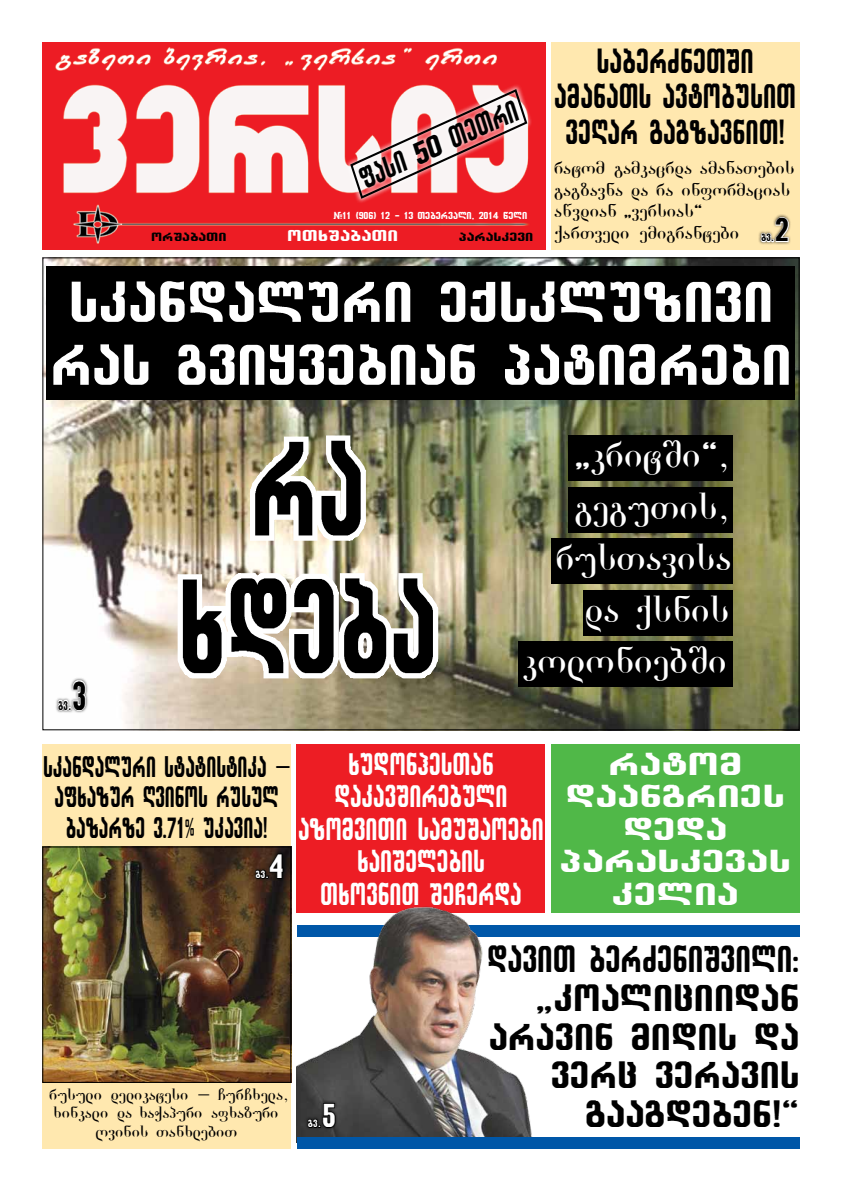
<style>
.page{position:relative;width:842px;height:1191px;background:#fff}
.page>*{position:absolute;margin:0;border:0;box-sizing:border-box;transform-origin:0 0}
.t1{font:137.6px/137.6px "GEO Balav Mtavr";color:#000;text-align:center;scale:.69 1}
.t2{font:58.7px/62.9px "GEO Balav Mtavr";color:#fff;text-align:center}
.t3{font:38.8px/38.8px "GEO Balav Mtavr";color:#000;text-align:right;scale:.78 1}
.t4{font:35.8px/51.5px "GEO Bodoni";color:#fff;text-align:right}
.t5{font:35.5px/35.5px "GEO Balav Mtavr";color:#000;text-align:center;scale:.72 1}
.t6{font:34.4px "Sakar Mtavr";color:#000;scale:.84 1}
.t7{font:32.4px/32.4px "GEO Balav Mtavr";color:#fff;text-align:center;scale:.71 1}
.t8{font:32.4px/32.4px "GEO Balav Mtavr";color:#fff;text-align:center;scale:1.37 1}
.t9{font:31.4px "GEO Balav Mtavr";color:#000;scale:.71 1}
.t10{font:30.4px/30.4px "GEO Balav Mtavr";color:#000;text-align:center;scale:.63 1}
.t11{font:28.5px "Sakar Mtavr";color:#fff}
.t12{font:28.5px "Sakar Mtavr";color:#000}
.t13{font:17.9px/21.5px "GEO Bodoni";color:#000}
.t14{font:16.1px "GEO Balav Mtavr";color:#fff;scale:1.28 1}
.t15{font:15.6px/18.8px "GEO Bodoni";color:#000;text-align:center}
.t16{font:12.2px "GEO Balav Mtavr";color:#000;scale:1.28 1}
.t17{font:10.8px "Sakar Mtavr";color:#000;scale:.84 1}
.t18{font:10.2px "Balav Mtavr";color:#fff}
.t19{font:9px "Sakar Mtavr";color:#fff}
.t20{font:9px "Sakar Mtavr";color:#000}
.s1{font-family:"GEO Balav Mtavr"}
</style>
<div class="page">
<div style="left:297px;top:744px;width:248px;height:169px;background:#ed1d24"></div>
<div style="left:42px;top:744px;width:249px;height:404px;background:#ffe8af"></div>
<div style="left:551px;top:744px;width:248px;height:169px;background:#50b848"></div>
<div style="left:551px;top:42px;width:248px;height:207px;background:#ffe8af"></div>
<img style="left:42px;top:42px;width:503px;height:207px">
<div style="left:345px;top:84px;width:187px;height:120px;background:#fff;opacity:.75"></div>
<svg style="left:349px;top:88px;width:180px;height:112px"></svg>
<img style="left:44px;top:259px;width:753px;height:469px">
<div style="left:47px;top:266px;width:748px;height:134px;background:#000"></div>
<svg style="left:245px;top:430px;width:126px;height:116px"></svg>
<svg style="left:168px;top:568px;width:275px;height:115px"></svg>
<div style="left:568px;top:435px;width:164px;height:45px;background:#000"></div>
<div style="left:568px;top:487px;width:164px;height:45px;background:#000"></div>
<div style="left:551px;top:538px;width:181px;height:46px;background:#000"></div>
<div style="left:583px;top:590px;width:149px;height:45px;background:#000"></div>
<div style="left:518px;top:641px;width:214px;height:46px;background:#000"></div>
<div style="left:297px;top:925px;width:502px;height:11px;background:#0057a8"></div>
<img style="left:297px;top:906px;width:248px;height:231px">
<div style="left:297px;top:1137px;width:502px;height:11px;background:#0057a8"></div>
<img style="left:44px;top:848px;width:245px;height:232px">
<div style="left:42px;top:846px;width:249px;height:236px;border:1px solid #000"></div>
<div style="left:758px;top:214px;width:33px;height:31px;background:#000;opacity:.75"></div>
<svg style="left:760px;top:216px;width:29px;height:34px"></svg>
<div style="left:252px;top:850px;width:34px;height:31px;background:#000;opacity:.75"></div>
<svg style="left:254px;top:852px;width:30px;height:37px"></svg>
<div style="left:305px;top:1099px;width:33px;height:31px;background:#000;opacity:.75"></div>
<svg style="left:307px;top:1102px;width:29px;height:35px"></svg>
<div style="left:55px;top:677px;width:34px;height:36px;background:#000;opacity:.75"></div>
<svg style="left:57px;top:679px;width:30px;height:45px"></svg>
<h3 class="t9" style="left:352px;top:163px;width:244px;rotate:-24deg">FASI 50 TETRI</h3>
<p class="t18" style="left:333px;top:209px;width:195px">#11 (906) 12 - 13 TEBERVALI, 2014 WELI</p>
<p class="t16" style="left:151px;top:229px;width:61px">ORSABATI</p>
<p class="t14" style="left:287px;top:226px;width:88px">OTXSABATI</p>
<p class="t16" style="left:459px;top:229px;width:60px">PARASKEVI</p>
<h3 class="t5" style="left:554px;top:43px;width:337px">SABERZNETSI<br>AMANATS AVTOBUSIT<br>VERAR GAGZAVNIT!</h3>
<p class="t13" style="left:554px;top:158px;width:242px">RATOM GAMKACRDA AMANATEBIS<br>GAGZAVNA DA RA INFORMACIAS<br>AWVDIAN <span class="s1">`</span>VERSIAS<span class="s1">~<br></span>QARTVELI EMIGRANTEBI</p>
<h3 class="t12" style="left:774px;top:215px;width:18px">2</h3>
<p class="t20" style="left:761px;top:233px;width:14px">GV.</p>
<h2 class="t2" style="left:50px;top:270px;width:743px">SKANDALURI EQSKLUZIVI<br>RAS GVIYVEBIAN PATIMREBI</h2>
<h3 class="t6" style="left:71px;top:677px;width:21px">3</h3>
<p class="t17" style="left:58px;top:699px;width:17px">GV.</p>
<h1 class="t1" style="left:178px;top:419px;width:377px">RA<br>XDEBA</h1>
<h3 class="t4" style="left:523px;top:431px;width:211px"><span class="s1">`</span>KRITSI<span class="s1">~</span>,<br>GEGUTIS,<br>RUSTAVISA<br>DA QSNIS<br>KOLONIEBSI</h3>
<h3 class="t10" style="left:43px;top:751px;width:394px">SKANDALURI STATISTIKA _<br>AFXAZUR RVINOS RUSUL<br>BAZARZE 3.71% UKAVIA!</h3>
<h3 class="t11" style="left:268px;top:851px;width:18px">4</h3>
<p class="t19" style="left:256px;top:869px;width:14px">GV.</p>
<h3 class="t7" style="left:298px;top:747px;width:348px">XUDONHESTAN<br>DAKAVSIREBULI<br>AZOMVITI SAMUSAOEBI<br>XAISELEBIS<br>TXOVNIT SECERDA</h3>
<h3 class="t8" style="left:560px;top:747px;width:170px">RATOM<br>DAANGRIES<br>DEDA<br>PARASKEVAS<br>KELIA</h3>
<p class="t15" style="left:50px;top:1085px;width:240px">RUSULI DELIKATESI <span class="s1">_</span> CURCXELA,<br>XINKALI DA XAWAPURI AFXAZURI<br>RVINIS TANXLEBIT</p>
<h3 class="t11" style="left:321px;top:1100px;width:18px">5</h3>
<p class="t19" style="left:308px;top:1118px;width:14px">GV.</p>
<h3 class="t3" style="left:487px;top:939px;width:402px">DAVIT BERZENISVILI: `KOALICIIDAN<br>ARAVIN MIDIS DA<br>VERC VERAVIS<br>GAAGDEBEN!~</h3>
</div>
